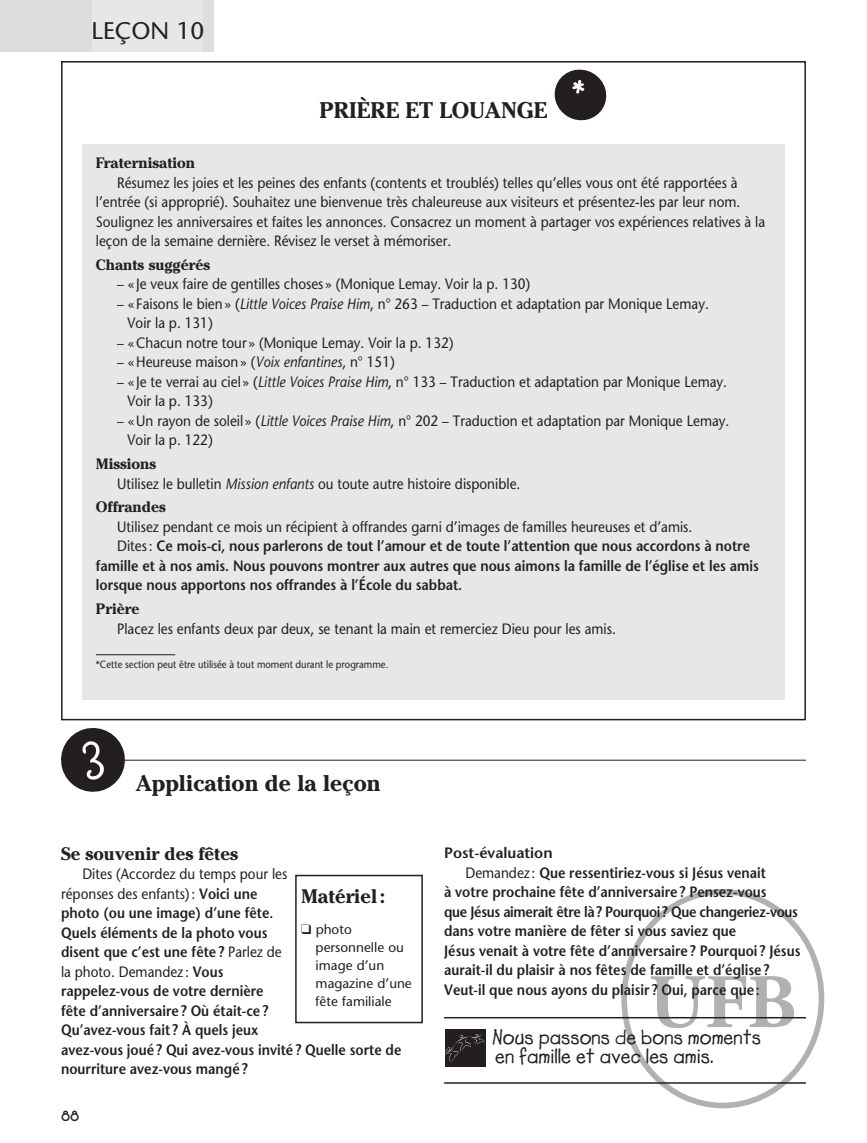
<style>
.page{position:relative;width:867px;height:1143px;background:#fff}
.page>*{position:absolute;margin:0;border:0;box-sizing:border-box;transform-origin:0 0}
.t1{font:700 76.65px "Adobe Garamond Pro";color:#231f20}
.t2{font:24px "Stone Sans";color:#231f20}
.t3{font:700 22.5px "Cheltenham";color:#231f20}
.t4{font:21px/19.5px "Lemonade ICG Bold";color:#231f20}
.t5{font:700 19.5px "Cheltenham";color:#231f20}
.t6{font:700 18px "Cheltenham";color:#231f20}
.t7{font:15px/19.5px "Stone Sans";color:#231f20;scale:.9 1}
.t8{font:600 15px/19.5px "Stone Sans";color:#231f20;scale:.9 1}
.t9{font:700 15px "Cheltenham";color:#231f20}
.t10{font:600 15px "Stone Sans";letter-spacing:-.025em;color:#231f20;scale:.9 1}
.t11{font:600 15px "Stone Sans";color:#231f20}
.t12{font:700 15px "New Garden";color:#231f20}
.t13{font:13.5px/18px "Stone Sans";color:#231f20}
.t14{font:10.5px "Stone Sans";color:#231f20;scale:.9 1}
.s1{font-style:italic}
.s2{font-weight:400}
</style>
<div class="page">
<hr style="left:109px;top:759px;width:696px;height:1px;background:#231f20">
<hr style="left:444px;top:1017px;width:361px;height:1px;background:#231f20">
<hr style="left:444px;top:1082px;width:361px;height:1px;background:#231f20">
<div style="left:445px;top:1029px;width:40px;height:37px;background:#231f20"></div>
<svg style="left:445px;top:1034px;width:39px;height:28px"></svg>
<div style="left:295px;top:874px;width:127px;height:149px;border:2px solid #231f20"></div>
<div style="left:0;top:0;width:93px;height:51px;background:#dcdddf"></div>
<div style="left:93px;top:0;width:110px;height:51px;background:#e6e7e9"></div>
<div style="left:203px;top:0;width:10px;height:51px;background:#dcdddf"></div>
<div style="left:82px;top:144px;width:702px;height:555px;background:#e6e7e9"></div>
<hr style="left:96px;top:654px;width:79px;height:1px;background:#231f20">
<div style="left:621px;top:889px;width:202px;height:219px;border:6px solid #231f20;border-radius:50%"></div>
<svg style="left:61px;top:728px;width:67px;height:64px"></svg>
<svg style="left:554px;top:69px;width:53px;height:52px"></svg>
<h2 class="t2" style="left:91px;top:17px;width:114px">LEÇON 10</h2>
<h3 class="t3" style="left:319px;top:96px;width:229px">PRIÈRE ET LOUANGE</h3>
<p class="t9" style="left:96px;top:153px;width:101px">Fraternisation</p>
<p class="t7" style="left:96px;top:173px;width:744px;text-indent:21px">Résumez les joies et les peines des enfants (contents et troublés) telles qu’elles vous ont été rapportées à l’entrée (si approprié). Souhaitez une bienvenue très chaleureuse aux visiteurs et présentez-les par leur nom.<br>Soulignez les anniversaires et faites les annonces. Consacrez un moment à partager vos expériences relatives à la leçon de la semaine dernière. Révisez le verset à mémoriser.</p>
<p class="t9" style="left:96px;top:255px;width:116px">Chants suggérés</p>
<p class="t7" style="left:117px;top:274px;width:460px">– « Je veux faire de gentilles choses » (Monique Lemay. Voir la p. 130)</p>
<p class="t7" style="left:127px;top:294px;width:647px;text-indent:-10px">– « Faisons le bien » (<span class="s1">Little Voices Praise Him</span>, n° 263 – Traduction et adaptation par Monique Lemay.<br>Voir la p. 131)</p>
<p class="t7" style="left:117px;top:333px;width:375px">– « Chacun notre tour » (Monique Lemay. Voir la p. 132)</p>
<p class="t7" style="left:117px;top:352px;width:310px">– « Heureuse maison » (<span class="s1">Voix enfantines</span>, n° 151)</p>
<p class="t7" style="left:127px;top:372px;width:667px;text-indent:-10px">– « Je te verrai au ciel » (<span class="s1">Little Voices Praise Him</span>, n° 133 – Traduction et adaptation par Monique Lemay.<br>Voir la p. 133)</p>
<p class="t7" style="left:127px;top:411px;width:670px;text-indent:-10px">– « Un rayon de soleil » (<span class="s1">Little Voices Praise Him</span>, n° 202 – Traduction et adaptation par Monique Lemay.<br>Voir la p. 122)</p>
<p class="t9" style="left:96px;top:454px;width:62px">Missions</p>
<p class="t7" style="left:117px;top:474px;width:449px">Utilisez le bulletin <span class="s1">Mission enfants</span> ou toute autre histoire disponible.</p>
<p class="t9" style="left:96px;top:498px;width:71px">Offrandes</p>
<p class="t7" style="left:117px;top:517px;width:640px">Utilisez pendant ce mois un récipient à offrandes garni d’images de familles heureuses et d’amis.</p>
<p class="t8" style="left:117px;top:536px;width:704px"><span class="s2">Dites :</span> Ce mois-ci, nous parlerons de tout l’amour et de toute l’attention que nous accordons à notre</p>
<p class="t8" style="left:96px;top:556px;width:737px">famille et à nos amis. Nous pouvons montrer aux autres que nous aimons la famille de l’église et les amis</p>
<p class="t8" style="left:96px;top:575px;width:408px">lorsque nous apportons nos offrandes à l’École du sabbat.</p>
<p class="t9" style="left:96px;top:599px;width:45px">Prière</p>
<p class="t7" style="left:117px;top:619px;width:555px">Placez les enfants deux par deux, se tenant la main et remerciez Dieu pour les amis.</p>
<p class="t14" style="left:96px;top:658px;width:326px">*Cette section peut être utilisée à tout moment durant le programme.</p>
<h3 class="t3" style="left:136px;top:768px;width:246px">Application de la leçon</h3>
<p class="t6" style="left:61px;top:842px;width:178px">Se souvenir des fêtes</p>
<p class="t8" style="left:61px;top:864px;width:379px;text-indent:21px"><span class="s2">Dites (Accordez du temps pour les<br>réponses des enfants) :</span> Voici une<br>photo (ou une image) d’une fête.<br>Quels éléments de la photo vous<br>disent que c’est une fête ? <span class="s2">Parlez de<br>la photo. Demandez :</span> Vous<br>rappelez-vous de votre dernière<br>fête d’anniversaire ? Où était-ce ?<br>Qu’avez-vous fait ? À quels jeux<br>avez-vous joué ? Qui avez-vous invité ? Quelle sorte de nourriture avez-vous mangé ?</p>
<h3 class="t5" style="left:301px;top:883px;width:85px">Matériel :</h3>
<p class="t13" style="left:315px;top:920px;width:98px;text-indent:-14px">❑ photo personnelle ou image d’un magazine d’une fête familiale</p>
<p class="t12" style="left:61px;top:1107px;width:20px">88</p>
<p class="t11" style="left:444px;top:844px;width:110px">Post-évaluation</p>
<p class="t8" style="left:465px;top:862px;width:335px"><span class="s2">Demandez :</span> Que ressentiriez-vous si Jésus venait</p>
<p class="t8" style="left:444px;top:882px;width:359px">à votre prochaine fête d’anniversaire ? Pensez-vous</p>
<p class="t10" style="left:444px;top:902px;width:394px">que Jésus aimerait être là ? Pourquoi ? Que changeriez-vous</p>
<p class="t8" style="left:444px;top:921px;width:326px">dans votre manière de fêter si vous saviez que</p>
<p class="t8" style="left:444px;top:940px;width:397px">Jésus venait à votre fête d’anniversaire ? Pourquoi ? Jésus</p>
<p class="t8" style="left:444px;top:960px;width:363px">aurait-il du plaisir à nos fêtes de famille et d’église ?</p>
<p class="t8" style="left:444px;top:979px;width:352px">Veut-il que nous ayons du plaisir ? Oui, parce que :</p>
<h3 class="t4" style="left:492px;top:1027px;width:270px">Nous passons de bons moments en famille et avec les amis.</h3>
<h1 class="t1" style="left:648px;top:958px;width:149px">UFB</h1>
</div>
